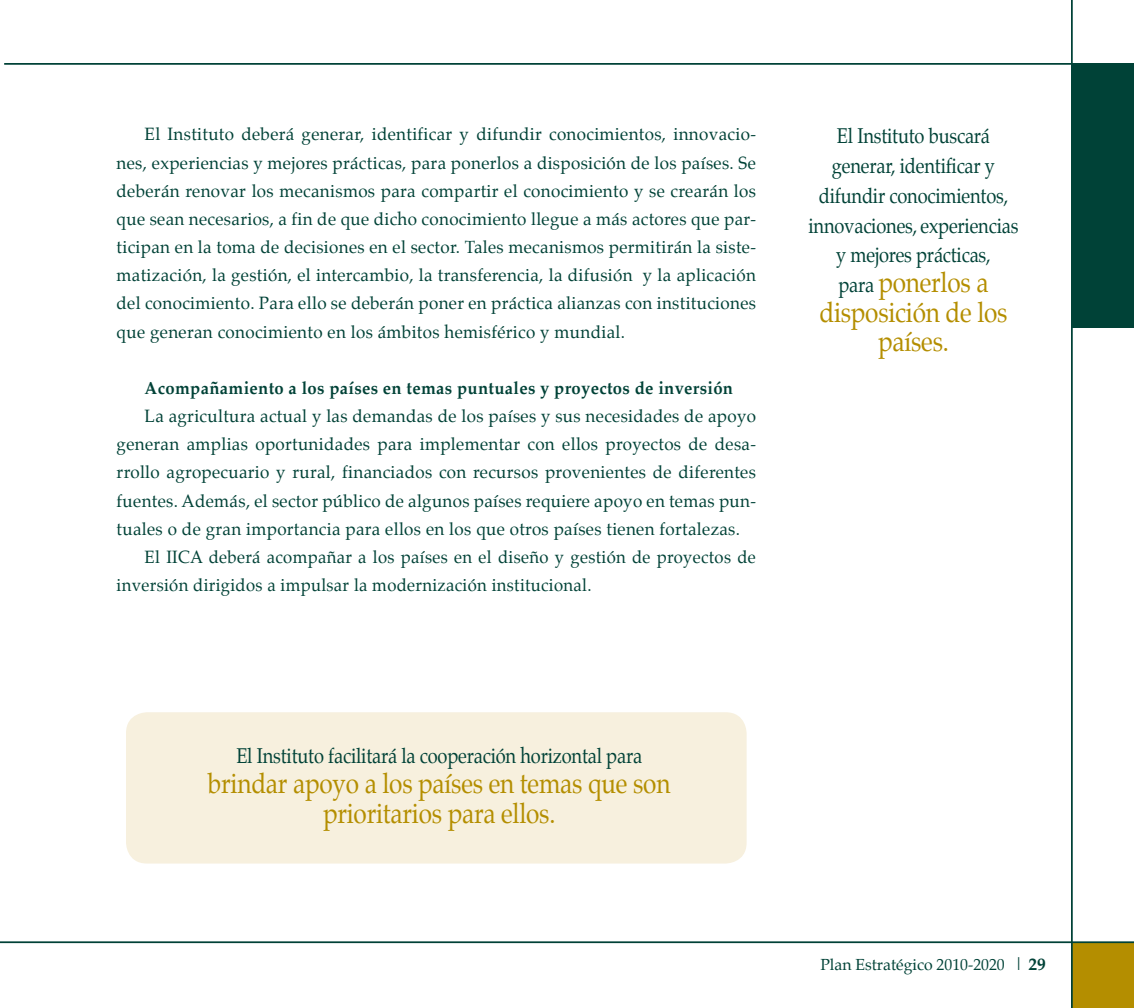
<style>
.page{position:relative;width:1134px;height:1008px;background:#fff}
.page>*{position:absolute;margin:0;border:0;box-sizing:border-box;transform-origin:0 0}
.t1{font:28px/29.8px "Palatino";letter-spacing:-.01em;color:#b48e00;text-align:center;scale:.87 1}
.t2{font:21px/29.8px "Palatino";letter-spacing:-.01em;color:#004237;text-align:center;scale:.87 1}
.t3{font:17.5px/28.2px "Palatino";letter-spacing:.02em;color:#004237;text-align:justify}
.t4{font:17.5px "Palatino";letter-spacing:.02em;color:#004237;scale:.95 1}
.t5{font:700 17.5px "Palatino";letter-spacing:.02em;color:#004237;scale:.95 1}
.t6{font:15.75px "Palatino";color:#004237}
.s1{font-size:21px;color:#004237}
.s2{font-size:17.5px}
.s3{font-weight:700;font-size:17.5px}
</style>
<div class="page">
<div style="left:1072px;top:64px;width:62px;height:264px;background:#004237"></div>
<div style="left:1073px;top:943px;width:61px;height:65px;background:#b48e00"></div>
<hr style="left:4px;top:63px;width:1130px;height:2px;background:#004237">
<hr style="left:0;top:941px;width:1134px;height:2px;background:#004237">
<hr style="left:1071px;top:0;width:2px;height:1008px;background:#004237">
<div style="left:126px;top:712px;width:621px;height:152px;background:#f7f0de;border-radius:21px"></div>
<p class="t3" style="left:117px;top:120px;width:641px;text-indent:28px">El Instituto deberá generar, identificar y difundir conocimientos, innovacio&shy;nes, experiencias y mejores prácticas, para ponerlos a disposición de los países. Se deberán renovar los mecanismos para compartir el conocimiento y se crearán los que sean necesarios, a fin de que dicho conocimiento llegue a más actores que par&shy;ticipan en la toma de decisiones en el sector. Tales mecanismos permitirán la siste&shy;matización, la gestión, el intercambio, la transferencia, la difusión y la aplicación del conocimiento. Para ello se deberán poner en práctica alianzas con instituciones que generan conocimiento en los ámbitos hemisférico y mundial.</p>
<p class="t5" style="left:145px;top:373px;width:621px">Acompañamiento a los países en temas puntuales y proyectos de inversión</p>
<p class="t3" style="left:145px;top:402px;width:613px">La agricultura actual y las demandas de los países y sus necesidades de apoyo</p>
<p class="t3" style="left:117px;top:430px;width:641px">generan amplias oportunidades para implementar con ellos proyectos de desa-</p>
<p class="t3" style="left:117px;top:458px;width:641px">rrollo agropecuario y rural, financiados con recursos provenientes de diferentes</p>
<p class="t3" style="left:117px;top:487px;width:641px">fuentes. Además, el sector público de algunos países requiere apoyo en temas pun-</p>
<p class="t3" style="left:117px;top:515px;width:625px">tuales o de gran importancia para ellos en los que otros países tienen fortalezas.</p>
<p class="t4" style="left:145px;top:542px;width:645px">El IICA deberá acompañar a los países en el diseño y gestión de proyectos de</p>
<p class="t4" style="left:117px;top:571px;width:501px">inversión dirigidos a impulsar la modernización institucional.</p>
<p class="t2" style="left:808px;top:121px;width:243px">El Instituto buscará generar, identificar y difundir conocimientos, innovaciones, experiencias y mejores prácticas,</p>
<h1 class="t1" style="left:819px;top:267px;width:218px"><span class="s1">para</span> ponerlos a disposición de los países.</h1>
<p class="t2" style="left:236px;top:741px;width:468px">El Instituto facilitará la cooperación horizontal para</p>
<h1 class="t1" style="left:208px;top:769px;width:533px">brindar apoyo a los países en temas que son prioritarios para ellos.</h1>
<p class="t6" style="left:820px;top:951px;width:227px">Plan Estratégico 2010-2020 <span class="s2">|</span> <span class="s3">29</span></p>
</div>
